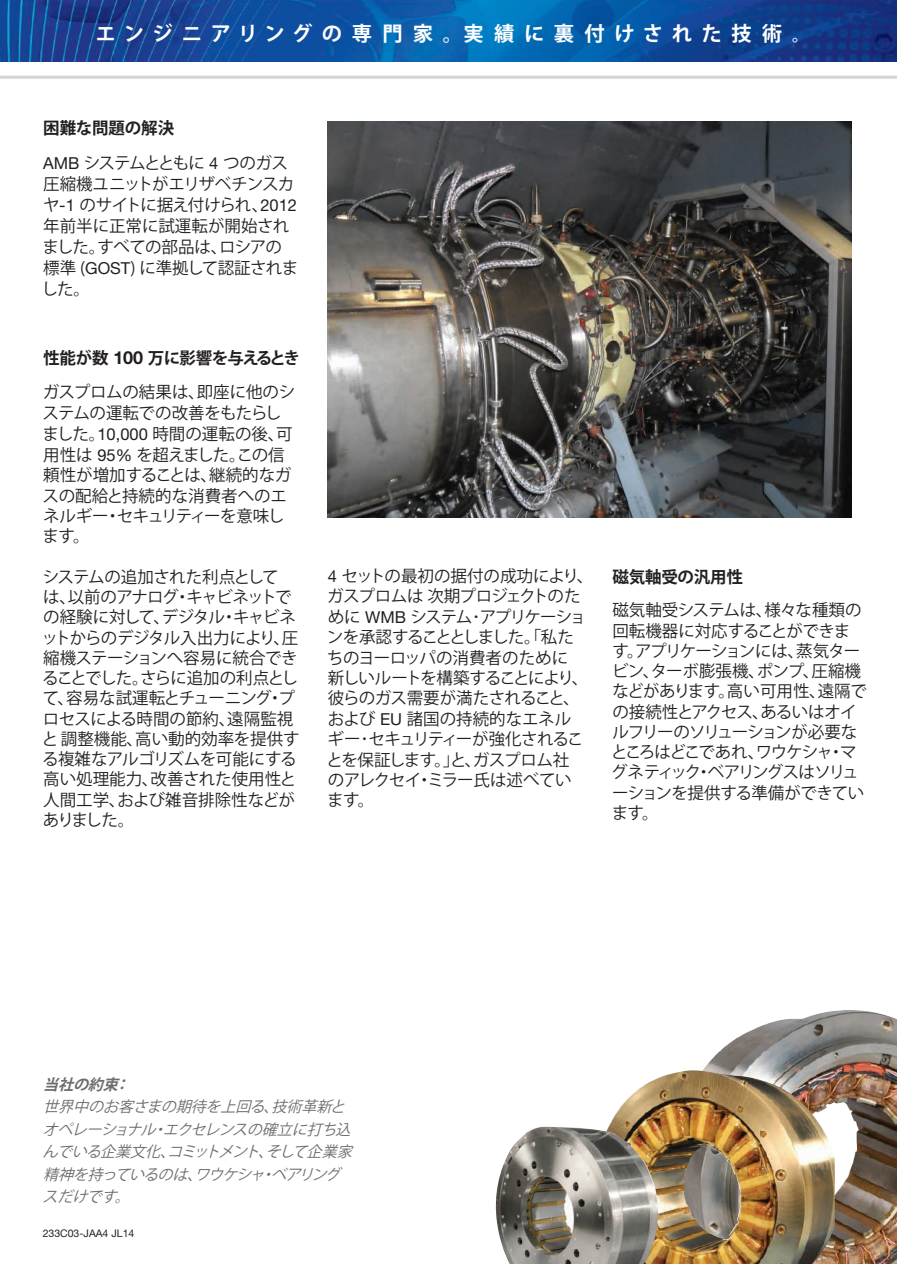
<style>
.page{position:relative;width:897px;height:1264px;background:#fff}
.page>*{position:absolute;margin:0;border:0;box-sizing:border-box;transform-origin:0 0}
.t1{font:700 20.25px "Koz Go Pro";letter-spacing:.46em;color:#fff}
.Body_Copy{font:16.5px/20.2px "Koz Go Pro";letter-spacing:-.03em;color:#231f20}
.Body_Copy-2{font:16.5px/20.2px "Koz Go Pro";letter-spacing:-.05em;color:#231f20}
.Body_Copy-3{font:16.5px/20.5px "Koz Go Pro";letter-spacing:-.01em;color:#231f20}
.SUBHEADS{font:16.5px/21px "Koz Go Pro";letter-spacing:-.04em;color:#231f20}
.t2{font:700 16.5px "Koz Go Pro";letter-spacing:-.045em;color:#231f20}
.t3{font:700 16.5px "Koz Go Pro";letter-spacing:-.01em;color:#231f20}
.t4{font:italic 15px/22.5px "Koz Go Pro";color:#6c6d70}
.t5{font:italic 700 15px "Koz Go Pro";color:#6c6d70}
.t6{font:10.5px "Helvetica Neue LT Std";color:#231f20}
.s1{font-size:17.1px}
.s2{font-family:"Helvetica Neue LT Std"}
.s3{font-family:"Helvetica Neue LT Std";font-size:18px}
</style>
<div class="page">
<img style="left:0;top:0;width:896px;height:61px">
<img style="left:703px;top:1010px;width:193px;height:254px">
<img style="left:609px;top:1070px;width:225px;height:194px">
<img style="left:495px;top:1126px;width:166px;height:138px">
<hr style="left:0;top:76px;width:896px;height:3px;background:#231f20">
<img style="left:328px;top:121px;width:523px;height:396px">
<p class="t1" style="left:95px;top:20px;width:715px">エンジニアリングの専門家。実績に裏付けされた技術<span class="s1">。</span></p>
<p class="t3" style="left:43px;top:118px;width:133px">困難な問題の解決</p>
<p class="SUBHEADS" style="left:42px;top:153px;width:258px"><span class="s2">AMB</span> システムとともに <span class="s2">4</span> つのガス圧縮機ユニットがエリザベチンスカヤ<span class="s2">-1</span> のサイトに据え付けられ、<span class="s2">2012</span>年前半に正常に試運転が開始されました。すべての部品は、ロシアの標準 (<span class="s2">GOST</span>) に準拠して認証されました。</p>
<p class="t2" style="left:43px;top:347px;width:258px">性能が数 <span class="s3">100</span> 万に影響を与えるとき</p>
<p class="Body_Copy-3" style="left:43px;top:382px;width:254px">ガスプロムの結果は、即座に他のシステムの運転での改善をもたらしました。<span class="s2">10,000</span> 時間の運転の後、可用性は <span class="s2">95%</span> を超えました。この信頼性が増加することは、継続的なガスの配給と持続的な消費者へのエネルギー・セキュリティーを意味します。</p>
<p class="Body_Copy" style="left:42px;top:567px;width:259px">システムの追加された利点として<br>は、以前のアナログ・キャビネットでの経験に対して、デジタル・キャビネットからのデジタル入出力により、圧縮機ステーションへ容易に統合できることでした。さらに追加の利点として、容易な試運転とチューニング・プロセスによる時間の節約、遠隔監視と調整機能、高い動的効率を提供する複雑なアルゴリズムを可能にする高い処理能力、改善された使用性と人間工学、および雑音排除性などがありました。</p>
<p class="Body_Copy" style="left:326px;top:566px;width:268px"><span class="s2">4</span> セットの最初の据付の成功により、ガスプロムは次期プロジェクトのために <span class="s2">WMB</span> システム･アプリケーションを承認することとしました。「私たちのヨーロッパの消費者のために<br>新しいルートを構築することにより、彼らのガス需要が満たされること、および <span class="s2">EU</span> 諸国の持続的なエネル<br>ギー･セキュリティーが強化されることを保証します。」と、ガスプロム社<br>のアレクセイ・ミラー氏は述べてい<br>ます。</p>
<p class="t3" style="left:612px;top:566px;width:132px">磁気軸受の汎用性</p>
<p class="Body_Copy-2" style="left:611px;top:600px;width:257px">磁気軸受システムは、様々な種類の回転機器に対応することができます。アプリケーションには、蒸気タービン、ターボ膨張機、ポンプ、圧縮機などがあります。高い可用性、遠隔での接続性とアクセス、あるいはオイルフリーのソリューションが必要なところはどこであれ、ワウケシャ・マグネティック・ベアリングスはソリューションを提供する準備ができています。</p>
<p class="t5" style="left:43px;top:1074px;width:93px">当社の約束：</p>
<p class="t4" style="left:43px;top:1095px;width:316px">世界中のお客さまの期待を上回る、技術革新とオペレーショナル・エクセレンスの確立に打ち込んでいる企業文化、コミットメント、そして企業家精神を持っているのは、ワウケシャ・ベアリングスだけです。</p>
<p class="t6" style="left:43px;top:1226px;width:93px">233C03-JAA4 JL14</p>
</div>
